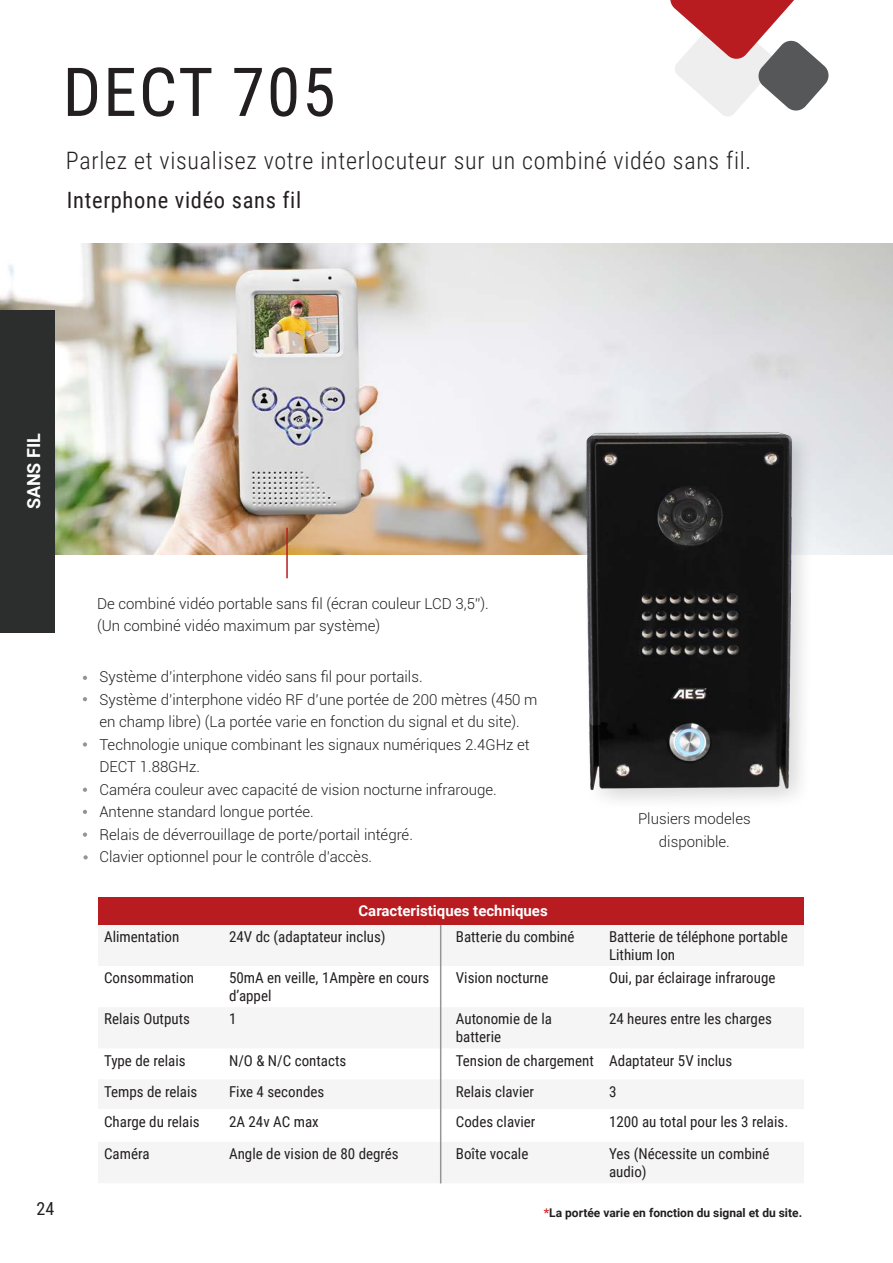
<style>
.page{position:relative;width:893px;height:1263px;background:#fff}
.page>*{position:absolute;margin:0;border:0;box-sizing:border-box;transform-origin:0 0}
.t1{font:67.5px "Roboto Condensed";letter-spacing:.03em;color:#231f20}
.t2{font:300 24px "Roboto Condensed";letter-spacing:.03em;color:#231f20}
.t3{font:22.5px "Roboto Condensed";letter-spacing:.03em;color:#231f20}
.t4{font:700 18px "Roboto";color:#fff}
.t5{font:18px "Roboto Condensed";color:#231f20}
.t6{font:300 15px/22.5px "Roboto";color:#231f20}
.t7{font:15px/18px "Roboto Condensed";color:#231f20}
.t8{font:700 15px "Roboto";color:#fff}
.t9{font:700 12px "Roboto";color:#231f20}
.s1{color:#d1232a}
</style>
<div class="page">
<hr style="left:892px;top:561px;width:1px;height:340px;background:#f5f5f6">
<svg style="left:670px;top:0;width:159px;height:116px"></svg>
<img style="left:0;top:244px;width:893px;height:311px">
<hr style="left:286px;top:528px;width:2px;height:50px;background:#b81c21">
<hr style="left:440px;top:925px;width:1px;height:258px;background:#939598">
<div style="left:98px;top:897px;width:706px;height:28px;background:#b81c21"></div>
<img style="left:558px;top:423px;width:267px;height:378px">
<svg style="left:83px;top:676px;width:4px;height:4px"></svg>
<svg style="left:83px;top:697px;width:4px;height:4px"></svg>
<svg style="left:83px;top:742px;width:4px;height:5px"></svg>
<svg style="left:83px;top:810px;width:4px;height:4px"></svg>
<svg style="left:83px;top:788px;width:4px;height:4px"></svg>
<svg style="left:83px;top:832px;width:4px;height:5px"></svg>
<svg style="left:83px;top:855px;width:5px;height:4px"></svg>
<div style="left:0;top:310px;width:54px;height:322px;background:#2c2d2d"></div>
<p class="t1" style="left:63px;top:45px;width:274px">DECT 705</p>
<p class="t2" style="left:66px;top:143px;width:687px">Parlez et visualisez votre interlocuteur sur un combiné vidéo sans fil.</p>
<p class="t3" style="left:67px;top:184px;width:236px">Interphone vidéo sans fil</p>
<p class="t4" style="left:21px;top:509px;width:78px;rotate:-90deg">SANS FIL</p>
<p class="t5" style="left:36px;top:1196px;width:19px">24</p>
<p class="t6" style="left:97px;top:592px;width:393px">De combiné vidéo portable sans fil (écran couleur LCD 3,5”). (Un combiné vidéo maximum par système)</p>
<p class="t6" style="left:99px;top:665px;width:325px">Système d’interphone vidéo sans fil pour portails.</p>
<p class="t6" style="left:99px;top:688px;width:440px">Système d’interphone vidéo RF d’une portée de 200 mètres (450 m en champ libre) (La portée varie en fonction du signal et du site).</p>
<p class="t6" style="left:99px;top:733px;width:432px">Technologie unique combinant les signaux numériques 2.4GHz et<br>DECT 1.88GHz.</p>
<p class="t6" style="left:99px;top:778px;width:399px">Caméra couleur avec capacité de vision nocturne infrarouge.</p>
<p class="t6" style="left:99px;top:800px;width:216px">Antenne standard longue portée.</p>
<p class="t6" style="left:99px;top:823px;width:315px">Relais de déverrouillage de porte/portail intégré.</p>
<p class="t6" style="left:99px;top:845px;width:274px">Clavier optionnel pour le contrôle d’accès.</p>
<p class="t8" style="left:358px;top:900px;width:191px">Caracteristiques techniques</p>
<p class="t6" style="left:638px;top:807px;width:114px;text-align:center">Plusiers modeles disponible.</p>
<p class="t7" style="left:104px;top:927px;width:77px">Alimentation</p>
<p class="t7" style="left:229px;top:927px;width:158px">24V dc (adaptateur inclus)</p>
<p class="t7" style="left:456px;top:927px;width:120px">Batterie du combiné</p>
<p class="t7" style="left:609px;top:927px;width:180px">Batterie de téléphone portable<br>Lithium Ion</p>
<p class="t7" style="left:104px;top:968px;width:92px">Consommation</p>
<p class="t7" style="left:229px;top:968px;width:202px">50mA en veille, 1Ampère en cours d’appel</p>
<p class="t7" style="left:456px;top:968px;width:94px">Vision nocturne</p>
<p class="t7" style="left:609px;top:968px;width:168px">Oui, par éclairage infrarouge</p>
<p class="t7" style="left:104px;top:1009px;width:87px">Relais Outputs</p>
<p class="t7" style="left:229px;top:1009px;width:9px">1</p>
<p class="t7" style="left:456px;top:1009px;width:98px">Autonomie de la batterie</p>
<p class="t7" style="left:609px;top:1009px;width:164px">24 heures entre les charges</p>
<p class="t7" style="left:104px;top:1051px;width:83px">Type de relais</p>
<p class="t7" style="left:229px;top:1051px;width:119px">N/O &amp; N/C contacts</p>
<p class="t7" style="left:456px;top:1051px;width:139px">Tension de chargement</p>
<p class="t7" style="left:609px;top:1051px;width:125px">Adaptateur 5V inclus</p>
<p class="t7" style="left:104px;top:1082px;width:95px">Temps de relais</p>
<p class="t7" style="left:229px;top:1082px;width:97px">Fixe 4 secondes</p>
<p class="t7" style="left:456px;top:1082px;width:80px">Relais clavier</p>
<p class="t7" style="left:609px;top:1082px;width:9px">3</p>
<p class="t7" style="left:104px;top:1112px;width:97px">Charge du relais</p>
<p class="t7" style="left:229px;top:1112px;width:91px">2A 24v AC max</p>
<p class="t7" style="left:456px;top:1112px;width:81px">Codes clavier</p>
<p class="t7" style="left:609px;top:1112px;width:181px">1200 au total pour les 3 relais.</p>
<p class="t7" style="left:104px;top:1144px;width:47px">Caméra</p>
<p class="t7" style="left:229px;top:1144px;width:171px">Angle de vision de 80 degrés</p>
<p class="t7" style="left:456px;top:1144px;width:74px">Boîte vocale</p>
<p class="t7" style="left:609px;top:1144px;width:162px">Yes (Nécessite un combiné audio)</p>
<p class="t9" style="left:544px;top:1204px;width:260px"><span class="s1">*</span>La portée varie en fonction du signal et du site.</p>
</div>
